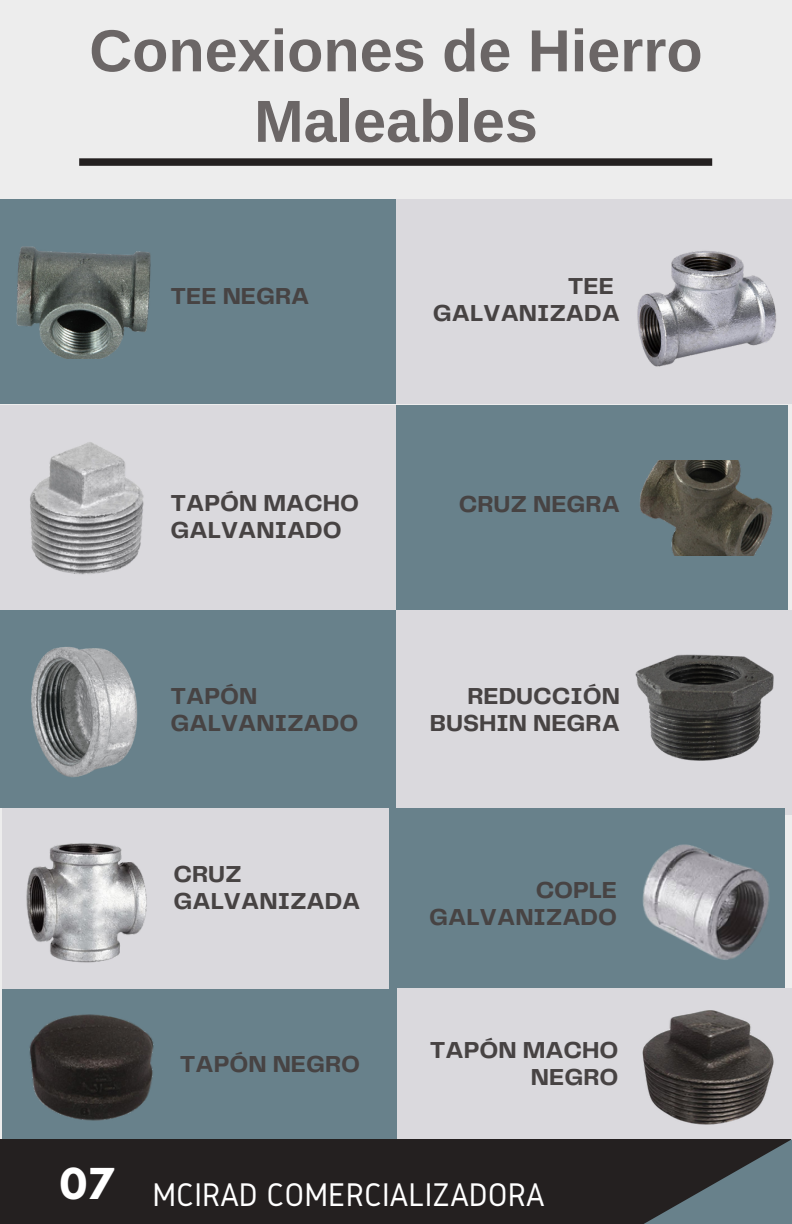
<style>
.page{position:relative;width:792px;height:1224px;background:#ededed}
.page>*{position:absolute;margin:0;border:0;box-sizing:border-box;transform-origin:0 0}
.t1{font:700 59.4px/70.4px "Arimo";color:#6b6666;text-align:center}
.t2{font:34px "Gidole";color:#fff}
.t3{font:700 24px/27px "Telegraf";color:#474343;text-align:right}
</style>
<div class="page">
<div style="left:392px;top:405px;width:396px;height:204px;background:#68818b"></div>
<div style="left:396px;top:611px;width:396px;height:204px;background:#dad9dd"></div>
<div style="left:389px;top:808px;width:396px;height:201px;background:#68818b"></div>
<div style="left:3px;top:808px;width:386px;height:205px;background:#dad9dd"></div>
<div style="left:3px;top:989px;width:396px;height:230px;background:#68818b"></div>
<div style="left:398px;top:989px;width:394px;height:226px;background:#dad9dd"></div>
<div style="left:0;top:603px;width:396px;height:204px;background:#68818b"></div>
<div style="left:0;top:405px;width:396px;height:204px;background:#dad9dd"></div>
<div style="left:0;top:200px;width:396px;height:204px;background:#68818b"></div>
<div style="left:79px;top:158px;width:633px;height:8px;background:#242020"></div>
<img style="left:29px;top:1014px;width:125px;height:106px">
<img style="left:30px;top:442px;width:114px;height:133px">
<img style="left:31px;top:647px;width:107px;height:130px">
<div style="left:396px;top:200px;width:396px;height:204px;background:#dad9dd"></div>
<img style="left:637px;top:251px;width:140px;height:116px">
<img style="left:642px;top:1010px;width:132px;height:114px">
<img style="left:640px;top:461px;width:133px;height:94px">
<img style="left:635px;top:654px;width:139px;height:106px">
<img style="left:2px;top:832px;width:145px;height:141px">
<img style="left:642px;top:844px;width:128px;height:116px">
<img style="left:16px;top:246px;width:135px;height:113px">
<div style="left:0;top:1139px;width:791px;height:85px;background:#242020"></div>
<svg style="left:644px;top:1139px;width:148px;height:85px"></svg>
<h1 class="t1" style="left:89px;top:16px;width:615px">Conexiones de Hierro<br>Maleables</h1>
<p class="t3" style="left:171px;top:284px;width:141px">TEE NEGRA</p>
<p class="t3" style="left:433px;top:273px;width:189px">TEE<br>GALVANIZADA</p>
<p class="t3" style="left:171px;top:491px;width:190px;text-align:left">TAPÓN MACHO<br>GALVANIADO</p>
<p class="t3" style="left:171px;top:684px;width:189px;text-align:left">TAPÓN<br>GALVANIZADO</p>
<p class="t3" style="left:173px;top:862px;width:189px;text-align:left">CRUZ<br>GALVANIZADA</p>
<p class="t3" style="left:180px;top:1051px;width:182px">TAPÓN NEGRO</p>
<p class="t3" style="left:459px;top:492px;width:163px">CRUZ NEGRA</p>
<p class="t3" style="left:430px;top:684px;width:192px">REDUCCIÓN<br>BUSHIN NEGRA</p>
<p class="t3" style="left:429px;top:878px;width:189px">COPLE<br>GALVANIZADO</p>
<p class="t3" style="left:430px;top:1038px;width:190px">TAPÓN MACHO<br>NEGRO</p>
<h2 class="t2" style="left:60px;top:1176px;width:486px"><sup>07</sup> MCIRAD COMERCIALIZADORA</h2>
</div>
